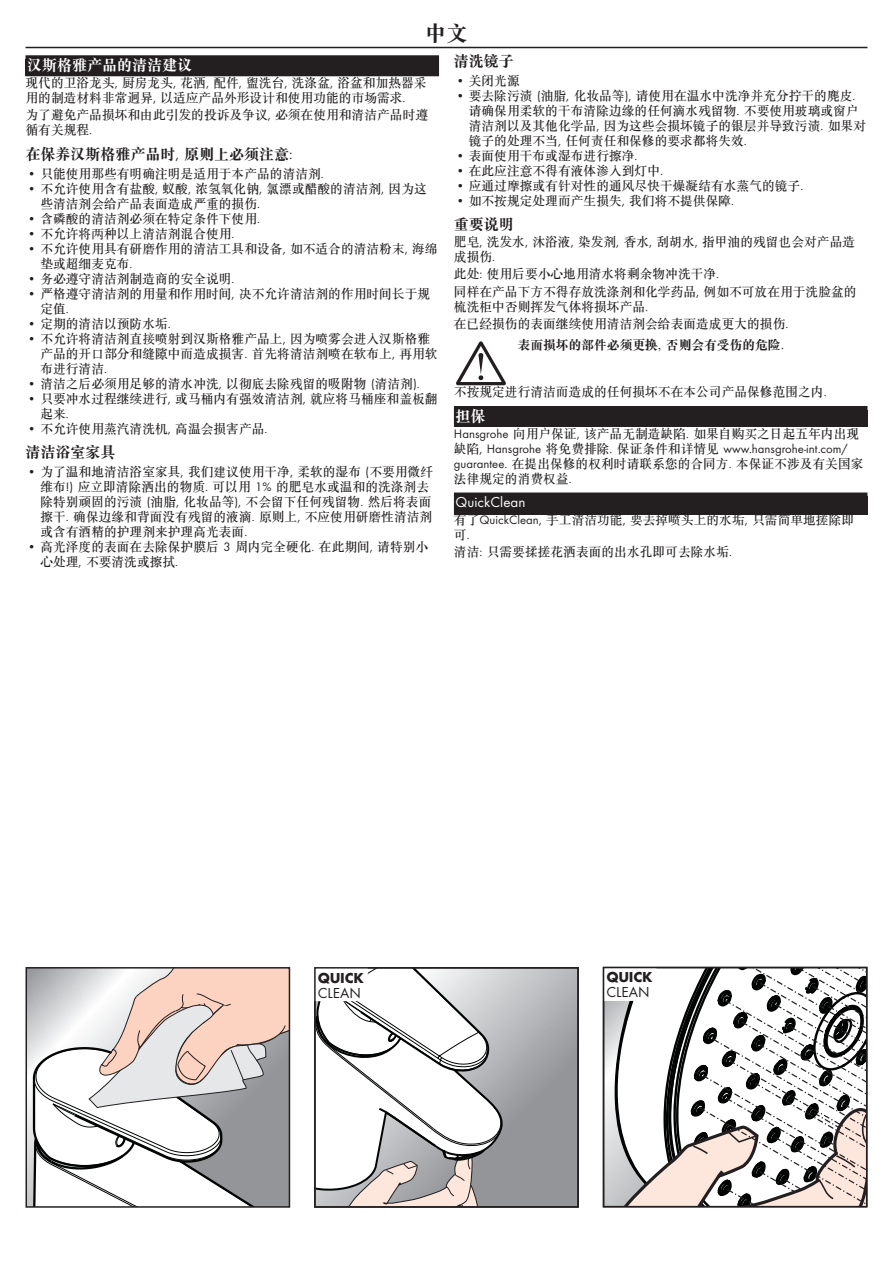
<style>
.page{position:relative;width:893px;height:1263px;background:#fff}
.page>*{position:absolute;margin:0;border:0;box-sizing:border-box;transform-origin:0 0}
.Sprache_Rahmenwechse{font:21px "SGTC Song Biao Reg Jian";color:#231f20}
.Ueberschrift_ohne_Ba{font:15px "SGTC Song Biao Reg Jian";color:#231f20}
.Ueberschrift_ZH{font:15px "SGTC Song Biao Reg Jian";color:#fff}
.t1{font:700 15px "Futura TOT";letter-spacing:-.02em;color:#231f20}
.t2{font:15px "Futura TOT Boo";color:#231f20}
.Ueberschrift_ZH-2{font:15px "Futura TOT Boo";color:#fff}
.Normaltext_ZH{font:12.75px/15px "SGTC Song Reg Jian";color:#231f20}
.t3{font:12.75px "SGTC Song Biao Reg Jian";color:#231f20}
.s1{font-family:"Futura TOT Boo"}
</style>
<div class="page">
<hr style="left:26px;top:47px;width:841px;height:1px;background:#231f20">
<svg style="left:32px;top:970px;width:255px;height:235px"></svg>
<div style="left:26px;top:967px;width:264px;height:241px;border:2px solid #231f20"></div>
<svg style="left:503px;top:970px;width:73px;height:235px;background:#a1a2a6"></svg>
<svg style="left:317px;top:970px;width:186px;height:235px"></svg>
<svg style="left:606px;top:970px;width:258px;height:234px"></svg>
<div style="left:315px;top:968px;width:52px;height:32px;background:#fff"></div>
<div style="left:603px;top:967px;width:53px;height:33px;background:#fff"></div>
<div style="left:314px;top:967px;width:265px;height:241px;border:2px solid #231f20"></div>
<div style="left:603px;top:967px;width:264px;height:240px;border:2px solid #231f20"></div>
<div style="left:26px;top:55px;width:413px;height:21px;background:#231f20"></div>
<div style="left:454px;top:406px;width:413px;height:21px;background:#231f20"></div>
<div style="left:454px;top:496px;width:413px;height:18px;background:#231f20"></div>
<div style="left:454px;top:492px;width:413px;height:21px;background:#231f20"></div>
<p class="Sprache_Rahmenwechse" style="left:425px;top:22px;width:43px">中文</p>
<p class="Ueberschrift_ZH" style="left:27px;top:57px;width:166px">汉斯格雅产品的清洁建议</p>
<p class="Normaltext_ZH" style="left:26px;top:75px;width:403px">现代的卫浴龙头<span class="s1">,</span> 厨房龙头<span class="s1">,</span> 花洒<span class="s1">,</span> 配件<span class="s1">,</span> 盥洗台<span class="s1">,</span> 洗涤盆<span class="s1">,</span> 浴盆和加热器采用的制造材料非常迥异<span class="s1">,</span> 以适应产品外形设计和使用功能的市场需求<span class="s1">.</span></p>
<p class="Normaltext_ZH" style="left:26px;top:107px;width:404px">为了避免产品损坏和由此引发的投诉及争议<span class="s1">,</span> 必须在使用和清洁产品时遵循有关规程<span class="s1">.</span></p>
<p class="Ueberschrift_ohne_Ba" style="left:26px;top:146px;width:269px">在保养汉斯格雅产品时<span class="s1">,</span> 原则上必须注意<span class="s1">:</span></p>
<p class="Normaltext_ZH" style="left:28px;top:166px;width:298px"><span class="s1">•</span> 只能使用那些有明确注明是适用于本产品的清洁剂<span class="s1">.</span></p>
<p class="Normaltext_ZH" style="left:40px;top:181px;width:388px;text-indent:-13px"><span class="s1">•</span> 不允许使用含有盐酸<span class="s1">,</span> 蚁酸<span class="s1">,</span> 浓氢氧化钠<span class="s1">,</span> 氯漂或醋酸的清洁剂<span class="s1">,</span> 因为这些清洁剂会给产品表面造成严重的损伤<span class="s1">.</span></p>
<p class="Normaltext_ZH" style="left:28px;top:211px;width:234px"><span class="s1">•</span> 含磷酸的清洁剂必须在特定条件下使用<span class="s1">.</span></p>
<p class="Normaltext_ZH" style="left:28px;top:226px;width:208px"><span class="s1">•</span> 不允许将两种以上清洁剂混合使用<span class="s1">.</span></p>
<p class="Normaltext_ZH" style="left:40px;top:241px;width:399px;text-indent:-13px"><span class="s1">•</span> 不允许使用具有研磨作用的清洁工具和设备<span class="s1">,</span> 如不适合的清洁粉末<span class="s1">,</span> 海绵垫或超细麦克布<span class="s1">.</span></p>
<p class="Normaltext_ZH" style="left:28px;top:271px;width:208px"><span class="s1">•</span> 务必遵守清洁剂制造商的安全说明<span class="s1">.</span></p>
<p class="Normaltext_ZH" style="left:40px;top:286px;width:391px;text-indent:-13px"><span class="s1">•</span> 严格遵守清洁剂的用量和作用时间<span class="s1">,</span> 决不允许清洁剂的作用时间长于规定值<span class="s1">.</span></p>
<p class="Normaltext_ZH" style="left:28px;top:316px;width:145px"><span class="s1">•</span> 定期的清洁以预防水垢<span class="s1">.</span></p>
<p class="Normaltext_ZH" style="left:40px;top:331px;width:399px;text-indent:-13px"><span class="s1">•</span> 不允许将清洁剂直接喷射到汉斯格雅产品上<span class="s1">,</span> 因为喷雾会进入汉斯格雅产品的开口部分和缝隙中而造成损害<span class="s1">.</span> 首先将清洁剂喷在软布上<span class="s1">,</span> 再用软布进行清洁<span class="s1">.</span></p>
<p class="Normaltext_ZH" style="left:28px;top:376px;width:393px"><span class="s1">•</span> 清洁之后必须用足够的清水冲洗<span class="s1">,</span> 以彻底去除残留的吸附物 <span class="s1">(</span>清洁剂<span class="s1">).</span></p>
<p class="Normaltext_ZH" style="left:40px;top:391px;width:399px;text-indent:-13px"><span class="s1">•</span> 只要冲水过程继续进行<span class="s1">,</span> 或马桶内有强效清洁剂<span class="s1">,</span> 就应将马桶座和盖板翻起来<span class="s1">.</span></p>
<p class="Normaltext_ZH" style="left:28px;top:421px;width:241px"><span class="s1">•</span> 不允许使用蒸汽清洗机<span class="s1">,</span> 高温会损害产品<span class="s1">.</span></p>
<p class="Ueberschrift_ohne_Ba" style="left:26px;top:444px;width:91px">清洁浴室家具</p>
<p class="Normaltext_ZH" style="left:40px;top:465px;width:394px;text-indent:-13px"><span class="s1">•</span> 为了温和地清洁浴室家具<span class="s1">,</span> 我们建议使用干净<span class="s1">,</span> 柔软的湿布 <span class="s1">(</span>不要用微纤维布<span class="s1">!)</span> 应立即清除洒出的物质<span class="s1">.</span> 可以用 <span class="s1">1%</span> 的肥皂水或温和的洗涤剂去除特别顽固的污渍 <span class="s1">(</span>油脂<span class="s1">,</span> 化妆品等<span class="s1">),</span> 不会留下任何残留物<span class="s1">.</span> 然后将表面擦干<span class="s1">.</span> 确保边缘和背面没有残留的液滴<span class="s1">.</span> 原则上<span class="s1">,</span> 不应使用研磨性清洁剂或含有酒精的护理剂来护理高光表面<span class="s1">.</span></p>
<p class="Normaltext_ZH" style="left:40px;top:540px;width:389px;text-indent:-13px"><span class="s1">•</span> 高光泽度的表面在去除保护膜后 <span class="s1">3</span> 周内完全硬化<span class="s1">.</span> 在此期间<span class="s1">,</span> 请特别小心处理<span class="s1">,</span> 不要清洗或擦拭<span class="s1">.</span></p>
<p class="Ueberschrift_ohne_Ba" style="left:454px;top:53px;width:61px">清洗镜子</p>
<p class="Normaltext_ZH" style="left:456px;top:73px;width:65px"><span class="s1">•</span> 关闭光源</p>
<p class="Normaltext_ZH" style="left:469px;top:88px;width:399px;text-indent:-13px"><span class="s1">•</span> 要去除污渍 <span class="s1">(</span>油脂<span class="s1">,</span> 化妆品等<span class="s1">),</span> 请使用在温水中洗净并充分拧干的麂皮<span class="s1">.</span>请确保用柔软的干布清除边缘的任何滴水残留物<span class="s1">.</span> 不要使用玻璃或窗户清洁剂以及其他化学品<span class="s1">,</span> 因为这些会损坏镜子的银层并导致污渍<span class="s1">.</span> 如果对镜子的处理不当<span class="s1">,</span> 任何责任和保修的要求都将失效<span class="s1">.</span></p>
<p class="Normaltext_ZH" style="left:456px;top:148px;width:183px"><span class="s1">•</span> 表面使用干布或湿布进行擦净<span class="s1">.</span></p>
<p class="Normaltext_ZH" style="left:456px;top:163px;width:208px"><span class="s1">•</span> 在此应注意不得有液体渗入到灯中<span class="s1">.</span></p>
<p class="Normaltext_ZH" style="left:456px;top:178px;width:349px"><span class="s1">•</span> 应通过摩擦或有针对性的通风尽快干燥凝结有水蒸气的镜子<span class="s1">.</span></p>
<p class="Normaltext_ZH" style="left:456px;top:193px;width:280px"><span class="s1">•</span> 如不按规定处理而产生损失<span class="s1">,</span> 我们将不提供保障<span class="s1">.</span></p>
<p class="Ueberschrift_ohne_Ba" style="left:454px;top:216px;width:61px">重要说明</p>
<p class="Normaltext_ZH" style="left:454px;top:235px;width:403px">肥皂<span class="s1">,</span> 洗发水<span class="s1">,</span> 沐浴液<span class="s1">,</span> 染发剂<span class="s1">,</span> 香水<span class="s1">,</span> 刮胡水<span class="s1">,</span> 指甲油的残留也会对产品造成损伤<span class="s1">.</span></p>
<p class="Normaltext_ZH" style="left:454px;top:267px;width:267px">此处<span class="s1">:</span> 使用后要小心地用清水将剩余物冲洗干净<span class="s1">.</span></p>
<p class="Normaltext_ZH" style="left:454px;top:284px;width:404px">同样在产品下方不得存放洗涤剂和化学药品<span class="s1">,</span> 例如不可放在用于洗脸盆的梳洗柜中否则挥发气体将损坏产品<span class="s1">.</span></p>
<p class="Normaltext_ZH" style="left:454px;top:316px;width:336px">在已经损伤的表面继续使用清洁剂会给表面造成更大的损伤<span class="s1">.</span></p>
<p class="t3" style="left:518px;top:338px;width:268px">表面损坏的部件必须更换, 否则会有受伤的危险.</p>
<p class="Normaltext_ZH" style="left:454px;top:385px;width:374px">不按规定进行清洁而造成的任何损坏不在本公司产品保修范围之内<span class="s1">.</span></p>
<p class="Ueberschrift_ZH" style="left:456px;top:408px;width:31px">担保</p>
<p class="Normaltext_ZH" style="left:454px;top:426px;width:411px"><span class="s1">Hansgrohe</span> 向用户保证<span class="s1">,</span> 该产品无制造缺陷<span class="s1">.</span> 如果自购买之日起五年内出现缺陷<span class="s1">, Hansgrohe</span> 将免费排除<span class="s1">.</span> 保证条件和详情见 <span class="s1">www.hansgrohe-int.com/ guarantee.</span> 在提出保修的权利时请联系您的合同方<span class="s1">.</span> 本保证不涉及有关国家法律规定的消费权益<span class="s1">.</span></p>
<p class="Ueberschrift_ZH-2" style="left:456px;top:493px;width:71px">QuickClean</p>
<p class="Normaltext_ZH" style="left:454px;top:513px;width:402px">有了<span class="s1">QuickClean,</span> 手工清洁功能<span class="s1">,</span> 要去掉喷头上的水垢<span class="s1">,</span> 只需简单地搓除即可<span class="s1">.</span></p>
<p class="Normaltext_ZH" style="left:454px;top:545px;width:280px">清洁<span class="s1">:</span> 只需要揉搓花洒表面的出水孔即可去除水垢<span class="s1">.</span></p>
<p class="t1" style="left:318px;top:968px;width:48px">QUICK</p>
<p class="t2" style="left:318px;top:983px;width:45px">CLEAN</p>
<p class="t1" style="left:606px;top:968px;width:48px">QUICK</p>
<p class="t2" style="left:606px;top:983px;width:45px">CLEAN</p>
</div>
